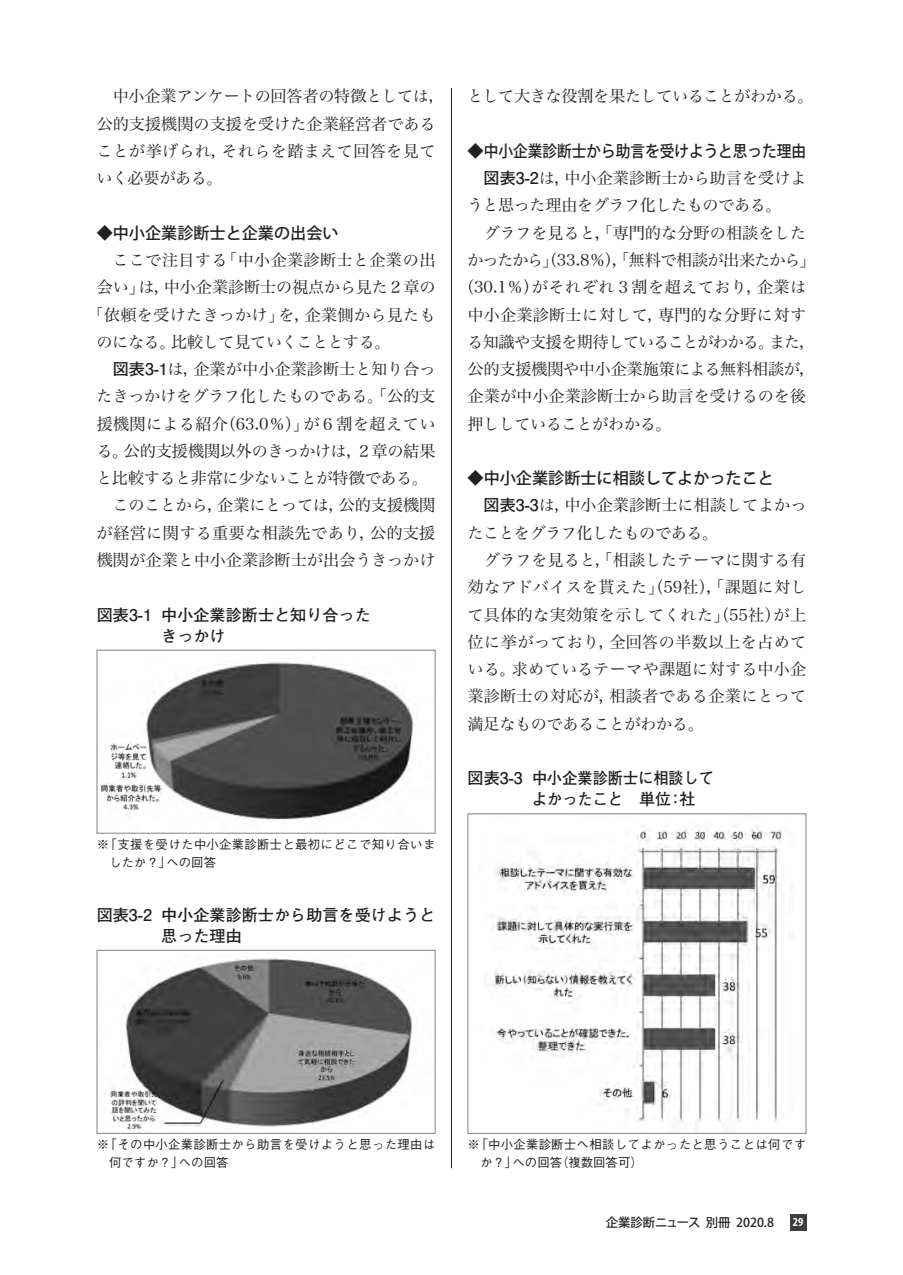
<style>
.page{position:relative;width:903px;height:1275px;background:#fff}
.page>*{position:absolute;margin:0;border:0;box-sizing:border-box;transform-origin:0 0}
.t1{font:16.1px/27.3px "Hira Min Pro W3";letter-spacing:-.005em;color:#231f20}
.t2{font:16.1px "Hira Min Pro W3";letter-spacing:.02em;color:#231f20}
.t3{font:700 16.1px/21.2px "Futo Go B101 Pro";color:#231f20}
.t4{font:500 16.1px "Koz Go Pro";color:#231f20}
.t5{font:16.1px "Hira Min Pro W3";letter-spacing:-.025em;color:#231f20}
.t6{font:16.1px "Hira Min Pro W3";letter-spacing:-.035em;color:#231f20}
.t7{font:16.1px "Hira Min Pro W3";letter-spacing:.03em;color:#231f20}
.t8{font:16.1px "Hira Min Pro W3";letter-spacing:-.055em;color:#231f20}
.t9{font:16.1px "Hira Min Pro W3";letter-spacing:.015em;color:#231f20}
.t10{font:16.1px "Hira Min Pro W3";letter-spacing:-.03em;color:#231f20}
.t11{font:500 12.42px/17.3px "Gothic BBB Pro";letter-spacing:.03em;color:#231f20}
.t12{font:500 12.42px "Koz Go Pro";color:#231f20}
.t13{font:700 condensed 12.42px "Myriad Pro";color:#fff}
.s1{font-family:"Futo Go B101 Pro";font-weight:700}
</style>
<div class="page">
<div style="left:790px;top:1214px;width:16px;height:16px;background:#3e3e3f"></div>
<hr style="left:451px;top:88px;width:1px;height:1080px;background:#231f20">
<img style="left:100px;top:662px;width:314px;height:159px">
<div style="left:97px;top:650px;width:338px;height:183px;border:1px solid #808285"></div>
<img style="left:110px;top:958px;width:303px;height:172px">
<div style="left:97px;top:950px;width:338px;height:184px;border:1px solid #808285"></div>
<img style="left:485px;top:825px;width:299px;height:307px">
<p class="t1" style="left:96px;top:81px;width:350px;text-indent:16px">中小企業アンケートの回答者の特徴としては，公的支援機関の支援を受けた企業経営者であることが挙げられ，それらを踏まえて回答を見ていく必要がある。</p>
<p class="t4" style="left:97px;top:222px;width:243px">◆中小企業診断士と企業の出会い</p>
<p class="t2" style="left:112px;top:246px;width:324px">ここで注目する「中小企業診断士と企業の出</p>
<p class="t1" style="left:97px;top:272px;width:340px">会い」は，中小企業診断士の視点から見た２章の</p>
<p class="t9" style="left:87px;top:301px;width:350px">「依頼を受けたきっかけ」を，企業側から見たも</p>
<p class="t5" style="left:97px;top:328px;width:295px">のになる。比較して見ていくこととする。</p>
<p class="t1" style="left:113px;top:354px;width:324px"><span class="s1">図表3-1</span>は，企業が中小企業診断士と知り合っ</p>
<p class="t1" style="left:97px;top:381px;width:340px">たきっかけをグラフ化したものである。「公的支</p>
<p class="t2" style="left:97px;top:410px;width:340px">援機関による紹介（63.0％）」が６割を超えてい</p>
<p class="t1" style="left:96px;top:436px;width:340px">る。公的支援機関以外のきっかけは，２章の結果</p>
<p class="t1" style="left:96px;top:463px;width:333px">と比較すると非常に少ないことが特徴である。</p>
<p class="t1" style="left:112px;top:490px;width:324px">このことから，企業にとっては，公的支援機関</p>
<p class="t2" style="left:97px;top:519px;width:340px">が経営に関する重要な相談先であり，公的支援</p>
<p class="t1" style="left:97px;top:545px;width:340px">機関が企業と中小企業診断士が出会うきっかけ</p>
<p class="t3" style="left:161px;top:602px;width:211px;text-indent:-64px">図表3-1 中小企業診断士と知り合ったきっかけ</p>
<p class="t11" style="left:109px;top:834px;width:328px;text-indent:-12px">※「支援を受けた中小企業診断士と最初にどこで知り合いましたか？」への回答</p>
<p class="t3" style="left:161px;top:902px;width:276px;text-indent:-64px">図表3-2 中小企業診断士から助言を受けようと思った理由</p>
<p class="t5" style="left:467px;top:82px;width:348px">として大きな役割を果たしていることがわかる。</p>
<p class="t4" style="left:468px;top:141px;width:340px">◆中小企業診断士から助言を受けようと思った理由</p>
<p class="t1" style="left:467px;top:163px;width:341px;text-indent:16px"><span class="s1">図表3-2</span>は，中小企業診断士から助言を受けようと思った理由をグラフ化したものである。</p>
<p class="t1" style="left:483px;top:217px;width:324px">グラフを見ると，「専門的な分野の相談をした</p>
<p class="t6" style="left:467px;top:246px;width:349px">かったから」（33.8％），「無料で相談が出来たから」</p>
<p class="t7" style="left:458px;top:273px;width:350px">（30.1％）がそれぞれ３割を超えており，企業は</p>
<p class="t2" style="left:467px;top:301px;width:340px">中小企業診断士に対して，専門的な分野に対す</p>
<p class="t8" style="left:467px;top:328px;width:350px">る知識や支援を期待していることがわかる。また，</p>
<p class="t1" style="left:467px;top:354px;width:350px">公的支援機関や中小企業施策による無料相談が，</p>
<p class="t1" style="left:468px;top:381px;width:340px">企業が中小企業診断士から助言を受けるのを後</p>
<p class="t10" style="left:467px;top:410px;width:206px">押ししていることがわかる。</p>
<p class="t4" style="left:468px;top:468px;width:308px">◆中小企業診断士に相談してよかったこと</p>
<p class="t1" style="left:467px;top:490px;width:340px;text-indent:16px"><span class="s1">図表3-3</span>は，中小企業診断士に相談してよかったことをグラフ化したものである。</p>
<p class="t1" style="left:467px;top:545px;width:340px;text-align:justify;text-indent:16px">グラフを見ると，「相談したテーマに関する有効なアドバイスを貰えた」（59社），「課題に対して具体的な実効策を示してくれた」（55社）が上位に挙がっており，全回答の半数以上を占めている。求めているテーマや課題に対する中小企業診断士の対応が，相談者である企業にとって満足なものであることがわかる。</p>
<p class="t3" style="left:532px;top:766px;width:183px;text-indent:-64px">図表3-3 中小企業診断士に相談してよかったこと　単位：社</p>
<p class="t11" style="left:109px;top:1135px;width:328px;text-indent:-12px">※「その中小企業診断士から助言を受けようと思った理由は何ですか？」への回答</p>
<p class="t11" style="left:480px;top:1135px;width:328px;text-indent:-12px">※「中小企業診断士へ相談してよかったと思うことは何ですか？」への回答（複数回答可）</p>
<p class="t12" style="left:606px;top:1214px;width:170px">企業診断ニュース 別冊 2020.8</p>
<p class="t13" style="left:793px;top:1214px;width:12px">29</p>
</div>
